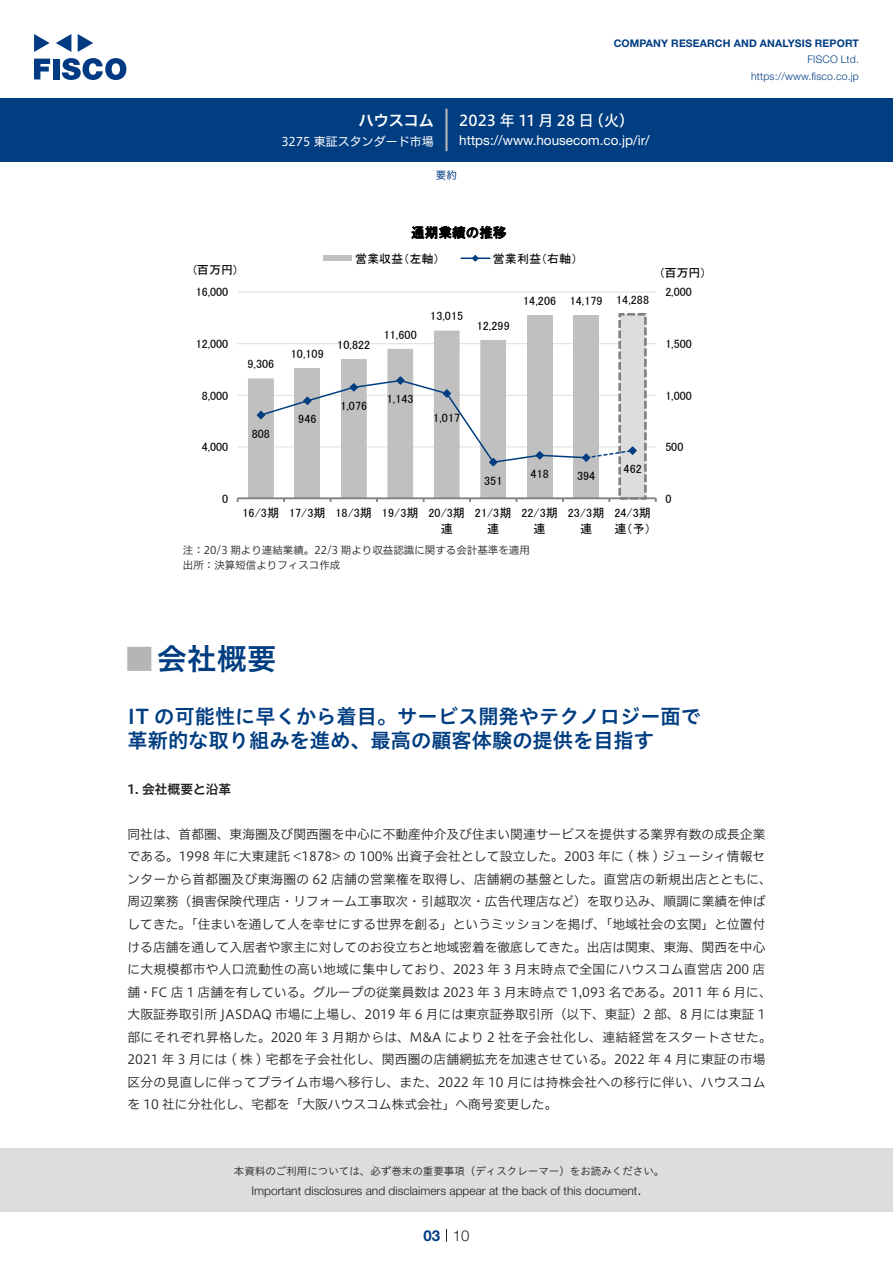
<style>
.page{position:relative;width:893px;height:1263px;background:#fff}
.page>*{position:absolute;margin:0;border:0;box-sizing:border-box;transform-origin:0 0}
.t1{font:30px "Hiragino UD Sans Std N W6";color:#003d81}
.t2{font:24px "Hiragino UD Sans Std N W6";color:#b5b5b6}
.t3{font:20.25px/24px "Hiragino UD Sans Std W6";color:#003d81}
.t4{font:15px "Hiragino UD Sans F Std N W5";letter-spacing:.01em;color:#fff}
.t5{font:15px "Hiragino UD Sans F Std N W6";color:#fff}
.t6{font:300 15px "Helvetica Neue LT Std";color:#231f20}
.t7{font:700 15px "Helvetica Neue LT Std";color:#003d81}
.t8{font:13.5px "Helvetica Neue LT Std";color:#fff}
.t9{font:13.5px "MS P Gothic";letter-spacing:.01em;color:#000}
.t10{font:12.75px/22.5px "Hiragino UD Sans F Std N W3";color:#231f20}
.t11{font:12.75px "Hiragino UD Sans F Std N W6";color:#231f20}
.t12{font:12.15px "MS P Gothic";color:#000}
.t13{font:12px "MS P Gothic";letter-spacing:.005em;color:#000}
.t14{font:300 12px "Helvetica Neue LT Std";color:#231f20}
.t15{font:12px "Hiragino UD Sans F Std N W4";color:#fff}
.t16{font:10.5px/15px "Hiragino UD Sans F Std N W3";color:#231f20}
.t17{font:10.5px "Hiragino UD Sans Std W3";color:#231f20}
.t18{font:700 10.5px "Helvetica Neue LT Std";letter-spacing:.015em;color:#003d81}
.t19{font:300 10.5px/16.5px "Helvetica Neue LT Std";letter-spacing:.015em;color:#003d81;text-align:right}
.t20{font:10.5px "Hiragino UD Sans F Std N W4";color:#003d81}
</style>
<div class="page">
<div style="left:0;top:1148px;width:893px;height:64px;background:#ddd"></div>
<svg style="left:34px;top:59px;width:16px;height:20px"></svg>
<div style="left:53px;top:59px;width:6px;height:20px;background:#003a83"></div>
<svg style="left:62px;top:58px;width:64px;height:22px"></svg>
<svg style="left:34px;top:34px;width:16px;height:18px"></svg>
<svg style="left:78px;top:34px;width:15px;height:18px"></svg>
<svg style="left:56px;top:34px;width:15px;height:18px"></svg>
<div style="left:0;top:98px;width:893px;height:64px;background:#003d81"></div>
<hr style="left:445px;top:109px;width:3px;height:42px;background:#b5b5b6">
<svg style="left:446px;top:1229px;width:1px;height:13px"></svg>
<hr style="left:238px;top:446px;width:418px;height:1px;background:#ddd">
<hr style="left:238px;top:395px;width:418px;height:1px;background:#ddd">
<hr style="left:238px;top:343px;width:418px;height:1px;background:#ddd">
<hr style="left:238px;top:292px;width:418px;height:1px;background:#ddd">
<div style="left:527px;top:315px;width:26px;height:183px;background:#c0c0c0"></div>
<div style="left:573px;top:316px;width:26px;height:182px;background:#c0c0c0"></div>
<div style="left:620px;top:314px;width:25px;height:184px;background:#ddd"></div>
<div style="left:618px;top:313px;width:29px;height:186px;border:3px dashed #808080"></div>
<hr style="left:238px;top:497px;width:418px;height:2px;background:#808080">
<svg style="left:248px;top:331px;width:389px;height:171px"></svg>
<div style="left:323px;top:256px;width:29px;height:5px;background:#c0c0c0"></div>
<svg style="left:461px;top:255px;width:29px;height:7px"></svg>
<p class="t5" style="left:359px;top:109px;width:77px">ハウスコム</p>
<p class="t15" style="left:281px;top:132px;width:154px">3275 東証スタンダード市場</p>
<p class="t18" style="left:614px;top:37px;width:247px">COMPANY RESEARCH AND ANALYSIS REPORT</p>
<p class="t19" style="left:751px;top:51px;width:109px">FISCO Ltd. https://www.fisco.co j p.</p>
<p class="t4" style="left:589px;top:109px;width:47px">（火(</p>
<p class="t4" style="left:459px;top:109px;width:136px">2023 年 11 月 28 日</p>
<p class="t8" style="left:459px;top:132px;width:192px">https://www.housecom. c o j p. /i r/</p>
<p class="t20" style="left:436px;top:167px;width:22px">要約</p>
<p class="t9" style="left:411px;top:226px;width:97px">通期業績の推移</p>
<p class="t13" style="left:493px;top:252px;width:86px">営業利益（右軸(</p>
<p class="t13" style="left:355px;top:252px;width:86px">営業収益（左軸）</p>
<p class="t13" style="left:193px;top:263px;width:45px">(百万円(</p>
<p class="t12" style="left:661px;top:266px;width:45px">(百万円)</p>
<p class="t13" style="left:196px;top:286px;width:34px">16,000</p>
<p class="t13" style="left:196px;top:338px;width:34px">12,000</p>
<p class="t13" style="left:202px;top:389px;width:28px">8,000</p>
<p class="t13" style="left:202px;top:441px;width:28px">4,000</p>
<p class="t12" style="left:222px;top:492px;width:8px">0</p>
<p class="t13" style="left:247px;top:358px;width:28px">9,306</p>
<p class="t13" style="left:252px;top:427px;width:20px">808</p>
<p class="t13" style="left:291px;top:347px;width:34px">10,109</p>
<p class="t13" style="left:298px;top:413px;width:20px">946</p>
<p class="t13" style="left:337px;top:338px;width:34px">10,822</p>
<p class="t13" style="left:384px;top:328px;width:34px">11,600</p>
<p class="t13" style="left:430px;top:310px;width:34px">13,015</p>
<p class="t13" style="left:477px;top:319px;width:34px">12,299</p>
<p class="t13" style="left:340px;top:400px;width:28px">1,076</p>
<p class="t13" style="left:387px;top:393px;width:28px">1,143</p>
<p class="t13" style="left:433px;top:412px;width:28px">1,017</p>
<p class="t13" style="left:523px;top:295px;width:34px">14,206</p>
<p class="t13" style="left:243px;top:507px;width:38px">16/3期</p>
<p class="t13" style="left:289px;top:507px;width:38px">17/3期</p>
<p class="t13" style="left:335px;top:507px;width:38px">18/3期</p>
<p class="t13" style="left:382px;top:507px;width:38px">19/3期</p>
<p class="t13" style="left:428px;top:507px;width:38px">20/3期</p>
<p class="t12" style="left:441px;top:523px;width:14px">連</p>
<p class="t13" style="left:484px;top:474px;width:20px">351</p>
<p class="t13" style="left:475px;top:507px;width:38px">21/3期</p>
<p class="t12" style="left:487px;top:523px;width:14px">連</p>
<p class="t13" style="left:531px;top:468px;width:20px">418</p>
<p class="t13" style="left:521px;top:507px;width:38px">22/3期</p>
<p class="t12" style="left:534px;top:523px;width:14px">連</p>
<p class="t16" style="left:183px;top:541px;width:349px">注：20/3 期より連結業績。22/3 期より収益認識に関する会計基準を適用出所：決算短信よりフィスコ作成</p>
<p class="t13" style="left:570px;top:295px;width:34px">14,179</p>
<p class="t13" style="left:577px;top:470px;width:20px">394</p>
<p class="t13" style="left:568px;top:507px;width:38px">23/3期</p>
<p class="t12" style="left:580px;top:523px;width:14px">連</p>
<p class="t13" style="left:616px;top:294px;width:34px">14,288</p>
<p class="t13" style="left:623px;top:463px;width:20px">462</p>
<p class="t13" style="left:614px;top:507px;width:38px">24/3期</p>
<p class="t12" style="left:614px;top:523px;width:38px">連予（ (</p>
<p class="t13" style="left:665px;top:286px;width:28px">2,000</p>
<p class="t13" style="left:665px;top:338px;width:28px">1,500</p>
<p class="t13" style="left:665px;top:389px;width:28px">1,000</p>
<p class="t13" style="left:665px;top:441px;width:20px">500</p>
<p class="t12" style="left:665px;top:492px;width:8px">0</p>
<h1 class="t1" style="left:157px;top:636px;width:121px">会社概要</h1>
<h2 class="t2" style="left:128px;top:640px;width:25px">█</h2>
<h3 class="t3" style="left:128px;top:703px;width:575px">IT の可能性に早くから着目。サービス開発やテクノロジー面で革新的な取り組みを進め、最高の顧客体験の提供を目指す</h3>
<p class="t11" style="left:128px;top:779px;width:105px">1. 会社概要と沿革</p>
<p class="t10" style="left:128px;top:822px;width:646px">同社は、首都圏、東海圏及び関西圏を中心に不動産仲介及び住まい関連サービスを提供する業界有数の成長企業である。1998 年に大東建託 &lt;1878&gt; の 100% 出資子会社として設立した。2003 年に ( 株 ) ジューシィ情報センターから首都圏及び東海圏の 62 店舗の営業権を取得し、店舗網の基盤とした。直営店の新規出店とともに、周辺業務（損害保険代理店・リフォーム工事取次・引越取次・広告代理店など）を取り込み、順調に業績を伸ばしてきた。「住まいを通して人を幸せにする世界を創る」というミッションを掲げ、「地域社会の玄関」と位置付ける店舗を通して入居者や家主に対してのお役立ちと地域密着を徹底してきた。出店は関東、東海、関西を中心に大規模都市や人口流動性の高い地域に集中しており、2023 年 3 月末時点で全国にハウスコム直営店 200 店舗・FC 店 1 店舗を有している。グループの従業員数は 2023 年 3 月末時点で 1,093 名である。2011 年 6 月に、大阪証券取引所 JASDAQ 市場に上場し、2019 年 6 月には東京証券取引所（以下、東証）2 部、8 月には東証 1部にそれぞれ昇格した。2020 年 3 月期からは、M&amp;A により 2 社を子会社化し、連結経営をスタートさせた。2021 年 3 月には ( 株 ) 宅都を子会社化し、関西圏の店舗網拡充を加速させている。2022 年 4 月に東証の市場区分の見直しに伴ってプライム市場へ移行し、また、2022 年 10 月には持株会社への移行に伴い、ハウスコムを 10 社に分社化し、宅都を「大阪ハウスコム株式会社」へ商号変更した。</p>
<p class="t17" style="left:234px;top:1163px;width:432px">本資料のご利用については、必ず巻末の重要事項（ディスクレーマー）をお読みください。</p>
<p class="t6" style="left:637px;top:1180px;width:6px">.</p>
<p class="t14" style="left:251px;top:1183px;width:387px">Important disclosures and disclaimers appear at the back of this document</p>
<p class="t7" style="left:423px;top:1226px;width:18px">03</p>
<p class="t6" style="left:453px;top:1226px;width:18px">10</p>
</div>
